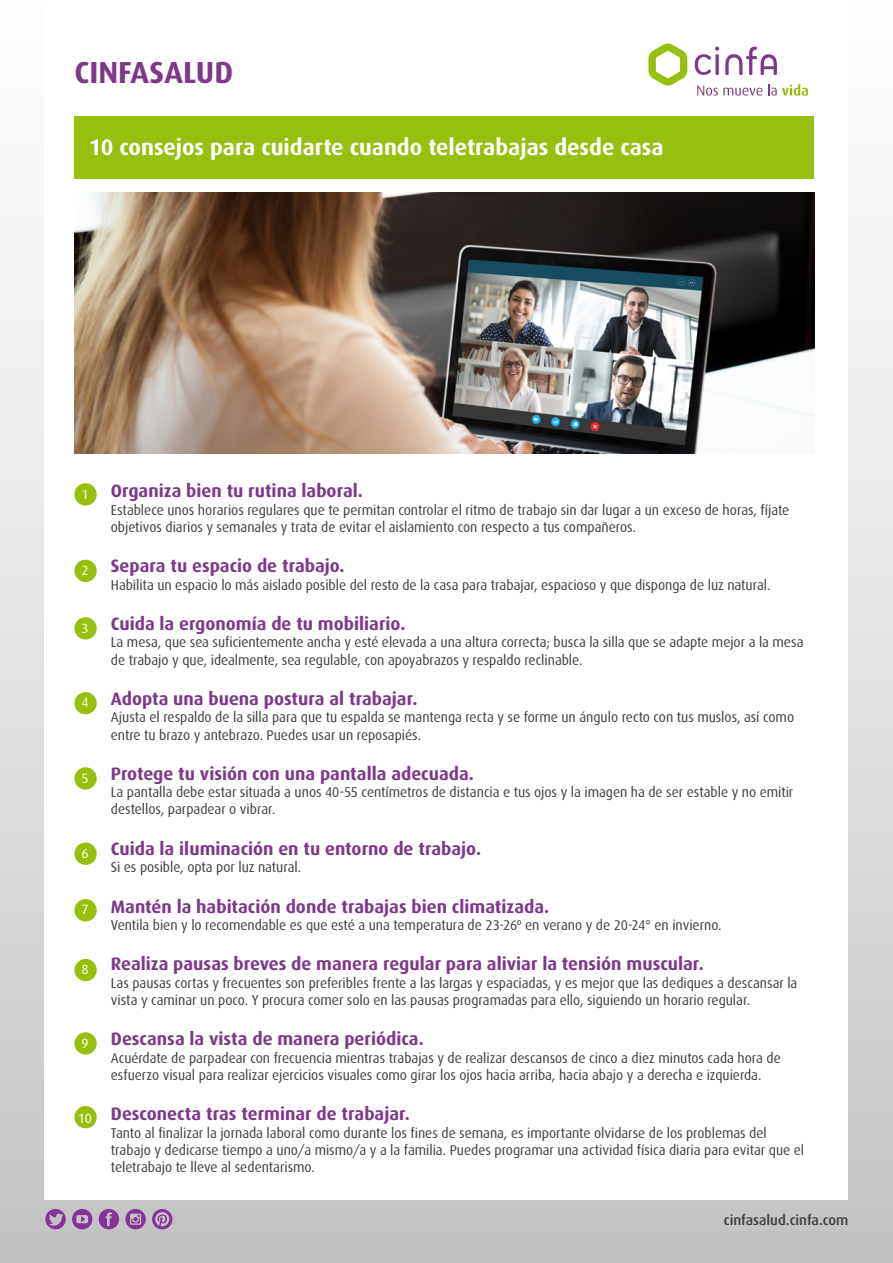
<style>
.page{position:relative;width:893px;height:1263px;background:#fff}
.page>*{position:absolute;margin:0;border:0;box-sizing:border-box;transform-origin:0 0}
.t1{font:700 30.45px "Dax";color:#7e388a}
.t2{font:700 22.5px "Dax";color:#fff}
.t3{font:700 18px "Dax";color:#7e388a}
.t4{font:14.25px/17.2px "Dax";letter-spacing:-.005em;color:#3e3d40;scale:.96 1}
.t5{font:500 14.25px "Dax";color:#3e3d40}
.t6{font:13.5px "Dax";color:#fff}
</style>
<div class="page">
<div style="left:0;top:0;width:893px;height:1263px;background:linear-gradient(to bottom,#fff,#c6c6c7)"></div>
<div style="left:45px;top:0;width:803px;height:1199px;background:#fff"></div>
<svg style="left:725px;top:47px;width:52px;height:28px"></svg>
<svg style="left:695px;top:47px;width:24px;height:28px"></svg>
<svg style="left:648px;top:44px;width:39px;height:42px"></svg>
<svg style="left:697px;top:86px;width:65px;height:10px"></svg>
<svg style="left:768px;top:84px;width:40px;height:12px"></svg>
<svg style="left:99px;top:1209px;width:20px;height:20px"></svg>
<svg style="left:45px;top:1209px;width:21px;height:20px"></svg>
<svg style="left:72px;top:1209px;width:20px;height:20px"></svg>
<svg style="left:125px;top:1209px;width:21px;height:20px"></svg>
<svg style="left:152px;top:1209px;width:20px;height:20px"></svg>
<div style="left:74px;top:117px;width:740px;height:62px;background:#97bf0d"></div>
<div style="left:74px;top:483px;width:23px;height:22px;background:#97bf0d;border-radius:50%"></div>
<div style="left:74px;top:560px;width:23px;height:22px;background:#97bf0d;border-radius:50%"></div>
<div style="left:74px;top:617px;width:23px;height:22px;background:#97bf0d;border-radius:50%"></div>
<div style="left:74px;top:692px;width:23px;height:22px;background:#97bf0d;border-radius:50%"></div>
<div style="left:74px;top:767px;width:23px;height:23px;background:#97bf0d;border-radius:50%"></div>
<div style="left:74px;top:842px;width:23px;height:23px;background:#97bf0d;border-radius:50%"></div>
<div style="left:74px;top:899px;width:23px;height:22px;background:#97bf0d;border-radius:50%"></div>
<div style="left:74px;top:959px;width:23px;height:22px;background:#97bf0d;border-radius:50%"></div>
<div style="left:74px;top:1032px;width:23px;height:22px;background:#97bf0d;border-radius:50%"></div>
<div style="left:74px;top:1106px;width:23px;height:22px;background:#97bf0d;border-radius:50%"></div>
<img style="left:74px;top:192px;width:740px;height:262px">
<h1 class="t1" style="left:74px;top:55px;width:160px">CINFASALUD</h1>
<h2 class="t2" style="left:89px;top:134px;width:576px">10 consejos para cuidarte cuando teletrabajas desde casa</h2>
<p class="t6" style="left:81px;top:486px;width:9px">1</p>
<p class="t6" style="left:81px;top:563px;width:9px">2</p>
<p class="t6" style="left:81px;top:620px;width:9px">3</p>
<p class="t6" style="left:81px;top:695px;width:9px">4</p>
<p class="t6" style="left:81px;top:770px;width:9px">5</p>
<p class="t6" style="left:81px;top:846px;width:9px">6</p>
<p class="t6" style="left:81px;top:902px;width:9px">7</p>
<p class="t6" style="left:81px;top:962px;width:9px">8</p>
<p class="t6" style="left:81px;top:1035px;width:9px">9</p>
<p class="t6" style="left:78px;top:1111px;width:16px">10</p>
<p class="t3" style="left:111px;top:481px;width:254px">Organiza bien tu rutina laboral.</p>
<p class="t4" style="left:111px;top:501px;width:708px">Establece unos horarios regulares que te permitan controlar el ritmo de trabajo sin dar lugar a un exceso de horas, fíjate objetivos diarios y semanales y trata de evitar el aislamiento con respecto a tus compañeros.</p>
<p class="t3" style="left:111px;top:556px;width:235px">Separa tu espacio de trabajo.</p>
<p class="t4" style="left:111px;top:576px;width:689px">Habilita un espacio lo más aislado posible del resto de la casa para trabajar, espacioso y que disponga de luz natural.</p>
<p class="t3" style="left:111px;top:614px;width:296px">Cuida la ergonomía de tu mobiliario.</p>
<p class="t4" style="left:111px;top:634px;width:723px">La mesa, que sea suficientemente ancha y esté elevada a una altura correcta; busca la silla que se adapte mejor a la mesa de trabajo y que, idealmente, sea regulable, con apoyabrazos y respaldo reclinable.</p>
<p class="t3" style="left:111px;top:688px;width:308px">Adopta una buena postura al trabajar.</p>
<p class="t4" style="left:111px;top:709px;width:713px">Ajusta el respaldo de la silla para que tu espalda se mantenga recta y se forme un ángulo recto con tus muslos, así como entre tu brazo y antebrazo. Puedes usar un reposapiés.</p>
<p class="t3" style="left:111px;top:763px;width:365px">Protege tu visión con una pantalla adecuada.</p>
<p class="t4" style="left:111px;top:784px;width:712px">La pantalla debe estar situada a unos 40-55 centímetros de distancia e tus ojos y la imagen ha de ser estable y no emitir destellos, parpadear o vibrar.</p>
<p class="t3" style="left:111px;top:838px;width:372px">Cuida la iluminación en tu entorno de trabajo.</p>
<p class="t4" style="left:111px;top:859px;width:200px">Si es posible, opta por luz natural.</p>
<p class="t3" style="left:111px;top:896px;width:440px">Mantén la habitación donde trabajas bien climatizada.</p>
<p class="t4" style="left:111px;top:916px;width:638px">Ventila bien y lo recomendable es que esté a una temperatura de 23-26º en verano y de 20-24° en invierno.</p>
<p class="t3" style="left:111px;top:954px;width:594px">Realiza pausas breves de manera regular para aliviar la tensión muscular.</p>
<p class="t4" style="left:111px;top:974px;width:717px">Las pausas cortas y frecuentes son preferibles frente a las largas y espaciadas, y es mejor que las dediques a descansar la vista y caminar un poco. Y procura comer solo en las pausas programadas para ello, siguiendo un horario regular.</p>
<p class="t3" style="left:111px;top:1029px;width:314px">Descansa la vista de manera periódica.</p>
<p class="t4" style="left:111px;top:1049px;width:699px">Acuérdate de parpadear con frecuencia mientras trabajas y de realizar descansos de cinco a diez minutos cada hora de esfuerzo visual para realizar ejercicios visuales como girar los ojos hacia arriba, hacia abajo y a derecha e izquierda.</p>
<p class="t3" style="left:111px;top:1104px;width:301px">Desconecta tras terminar de trabajar.</p>
<p class="t4" style="left:111px;top:1124px;width:724px">Tanto al finalizar la jornada laboral como durante los fines de semana, es importante olvidarse de los problemas del trabajo y dedicarse tiempo a uno/a mismo/a y a la familia. Puedes programar una actividad física diaria para evitar que el teletrabajo te lleve al sedentarismo.</p>
<p class="t5" style="left:724px;top:1212px;width:126px">cinfasalud.cinfa.com</p>
</div>
